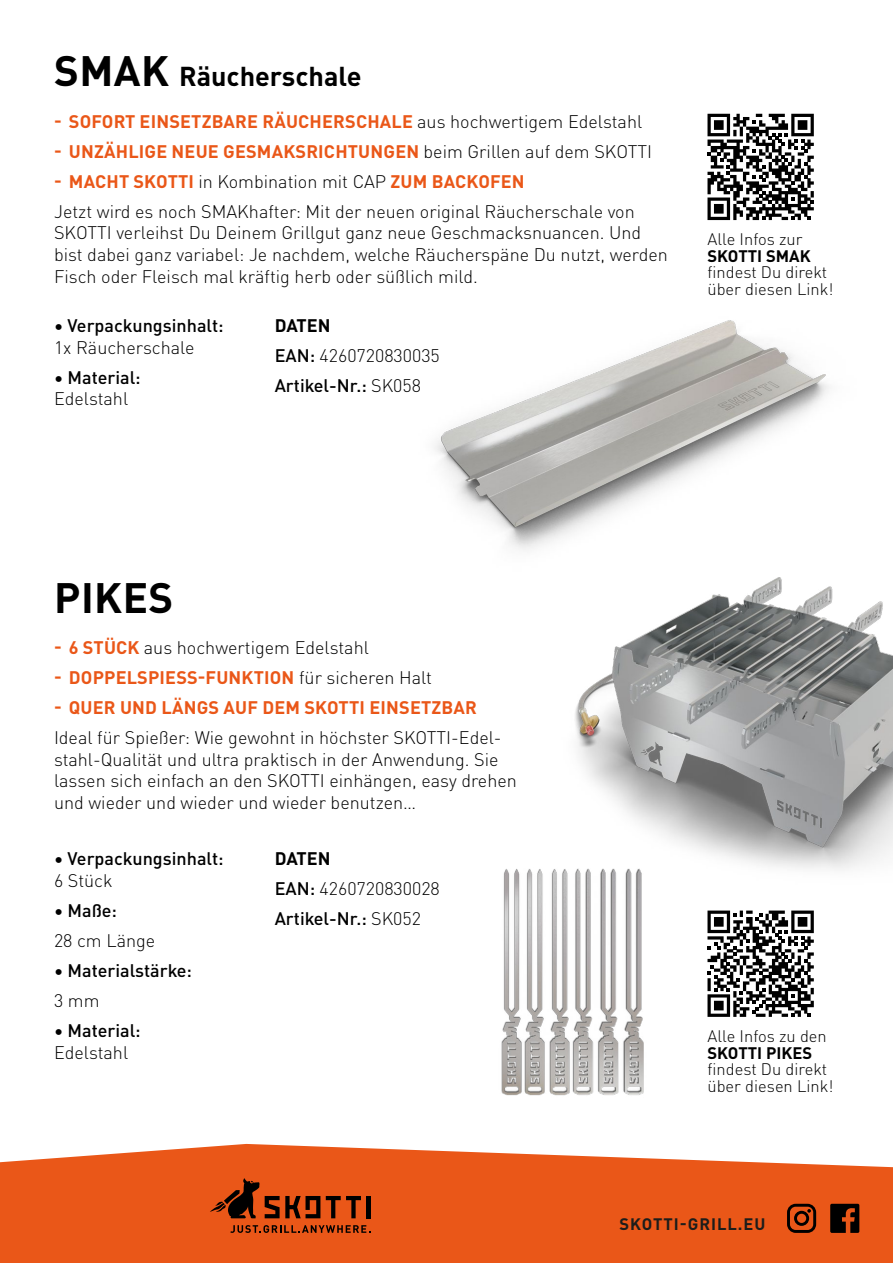
<style>
.page{position:relative;width:893px;height:1263px;background:#fff}
.page>*{position:absolute;margin:0;border:0;box-sizing:border-box;transform-origin:0 0}
.t1{font:700 42px "DIN Pro";letter-spacing:.01em;color:#000}
.t2{font:700 27px "DIN Pro";color:#000}
.t3{font:300 18px/30.2px "DIN Pro";color:#000}
.t4{font:700 18px "DIN Pro";letter-spacing:.01em;color:#ea5718}
.t5{font:500 18px "DIN Pro";color:#000}
.t6{font:300 16.5px/16.5px "DIN Pro";color:#000}
.t7{font:700 16.5px "DIN Pro";color:#000}
.t8{font:700 16.5px "DIN Pro";letter-spacing:.06em;color:#1d1d1b}
.s1{font-size:42px}
.s2{font-weight:300;color:#000}
.s3{font-weight:700;color:#ea5718}
.s4{font-weight:700}
.s5{font-weight:500}
</style>
<div class="page">
<svg style="left:0;top:1144px;width:893px;height:119px;background:#eb672e"></svg>
<svg style="left:326px;top:1196px;width:35px;height:22px"></svg>
<div style="left:366px;top:1196px;width:5px;height:22px;background:#000"></div>
<svg style="left:265px;top:1196px;width:55px;height:22px"></svg>
<svg style="left:210px;top:1178px;width:49px;height:40px;background:#8d340e"></svg>
<svg style="left:230px;top:1225px;width:140px;height:8px"></svg>
<svg style="left:787px;top:1204px;width:29px;height:29px"></svg>
<svg style="left:830px;top:1204px;width:29px;height:29px"></svg>
<img style="left:434px;top:220px;width:395px;height:330px">
<img style="left:557px;top:492px;width:336px;height:378px">
<img style="left:501px;top:848px;width:202px;height:248px">
<svg style="left:707px;top:114px;width:107px;height:106px"></svg>
<svg style="left:707px;top:910px;width:107px;height:107px"></svg>
<h2 class="t2" style="left:54px;top:55px;width:309px"><span class="s1">SMAK</span> Räucherschale</h2>
<p class="t4" style="left:54px;top:107px;width:590px">- SOFORT EINSETZBARE RÄUCHERSCHALE <span class="s2">aus hochwertigem Edelstahl</span></p>
<p class="t4" style="left:54px;top:137px;width:600px">- UNZÄHLIGE NEUE GESMAKSRICHTUNGEN <span class="s2">beim Grillen auf dem SKOTTI</span></p>
<p class="t3" style="left:54px;top:165px;width:582px"><span class="s3">- MACHT SKOTTI</span> in Kombination mit CAP <span class="s3">ZUM BACKOFEN<br></span>Jetzt wird es noch SMAKhafter: Mit der neuen original Räucherschale von</p>
<p class="t3" style="left:54px;top:221px;width:615px;line-height:21.6px">SKOTTI verleihst Du Deinem Grillgut ganz neue Geschmacksnuancen. Und bist dabei ganz variabel: Je nachdem, welche Räucherspäne Du nutzt, werden<br>Fisch oder Fleisch mal kräftig herb oder süßlich mild.</p>
<p class="t5" style="left:54px;top:312px;width:171px">• Verpackungsinhalt:</p>
<p class="t3" style="left:54px;top:331px;width:142px">1x Räucherschale</p>
<p class="t5" style="left:54px;top:363px;width:88px">• Material:</p>
<p class="t3" style="left:54px;top:383px;width:76px">Edelstahl</p>
<p class="t3" style="left:275px;top:309px;width:167px"><span class="s4">DATEN<br></span><span class="s5">EAN:</span> 4260720830035<br><span class="s5">Artikel-Nr.:</span> SK058</p>
<p class="t6" style="left:707px;top:230px;width:97px">Alle Infos zur</p>
<p class="t7" style="left:707px;top:243px;width:105px">SKOTTI SMAK</p>
<p class="t6" style="left:707px;top:263px;width:127px">findest Du direkt über diesen Link!</p>
<h1 class="t1" style="left:54px;top:565px;width:121px">PIKES</h1>
<p class="t3" style="left:54px;top:631px;width:316px"><span class="s3">- 6 STÜCK</span> aus hochwertigem Edelstahl</p>
<p class="t4" style="left:54px;top:663px;width:379px">- DOPPELSPIESS-FUNKTION <span class="s2">für sicheren Halt</span></p>
<p class="t4" style="left:54px;top:694px;width:424px">- QUER UND LÄNGS AUF DEM SKOTTI EINSETZBAR</p>
<p class="t3" style="left:54px;top:726px;width:464px;line-height:21.6px">Ideal für Spießer: Wie gewohnt in höchster SKOTTI-Edel&shy;stahl-Qualität und ultra praktisch in der Anwendung. Sie lassen sich einfach an den SKOTTI einhängen, easy drehen und wieder und wieder und wieder benutzen…</p>
<p class="t5" style="left:54px;top:845px;width:171px">• Verpackungsinhalt:</p>
<p class="t3" style="left:54px;top:864px;width:60px">6 Stück</p>
<p class="t5" style="left:54px;top:896px;width:65px">• Maße:</p>
<p class="t3" style="left:54px;top:924px;width:103px">28 cm Länge</p>
<p class="t5" style="left:54px;top:957px;width:139px">• Materialstärke:</p>
<p class="t3" style="left:54px;top:984px;width:47px">3 mm</p>
<p class="t5" style="left:54px;top:1017px;width:88px">• Material:</p>
<p class="t3" style="left:54px;top:1036px;width:76px">Edelstahl</p>
<p class="t3" style="left:275px;top:842px;width:167px"><span class="s4">DATEN<br></span><span class="s5">EAN:</span> 4260720830028<br><span class="s5">Artikel-Nr.:</span> SK052</p>
<p class="t6" style="left:707px;top:1027px;width:121px">Alle Infos zu den</p>
<p class="t7" style="left:707px;top:1040px;width:106px">SKOTTI PIKES</p>
<p class="t6" style="left:707px;top:1060px;width:127px">findest Du direkt über diesen Link!</p>
<p class="t8" style="left:619px;top:1211px;width:147px">SKOTTI-GRILL.EU</p>
</div>
